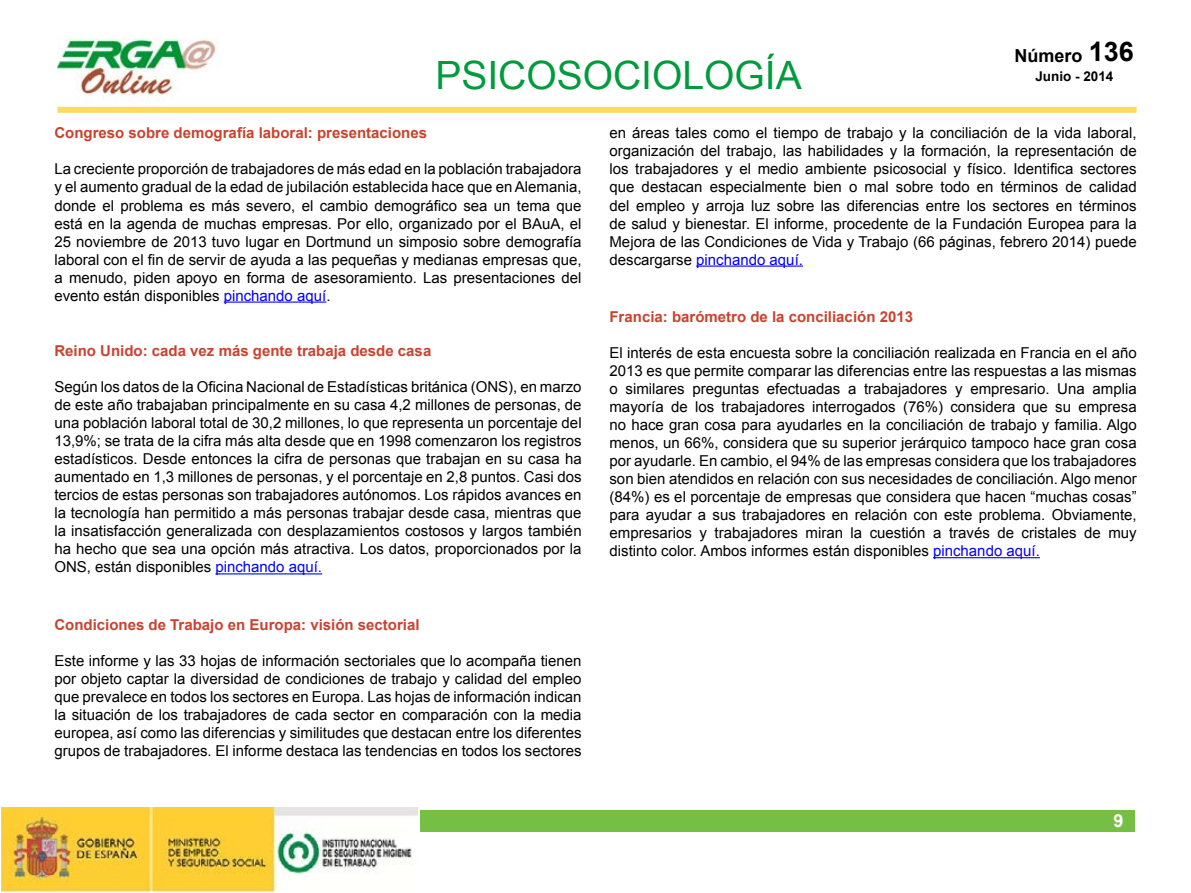
<style>
.page{position:relative;width:1191px;height:893px;background:#fff}
.page>*{position:absolute;margin:0;border:0;box-sizing:border-box;transform-origin:0 0}
.t1{font:39px "Arial";color:#009b3c}
.t2{font:700 18px "Arial";color:#000}
.t3{font:700 18px "Arial";color:#fff}
.Parrafo_normal{font:15px/18px "Arial";color:#000;text-align:justify}
.Encabezado_artículo{font:700 15px "Arial";color:#c84330}
.t4{font:700 13.5px "Arial";color:#000}
.s1{font-size:27px}
.s2{color:#00f}
</style>
<div class="page">
<img style="left:57px;top:38px;width:183px;height:69px">
<img style="left:1px;top:808px;width:417px;height:83px">
<div style="left:420px;top:810px;width:714px;height:22px;background:#75c044"></div>
<div style="left:57px;top:107px;width:1079px;height:6px;background:#feda60"></div>
<hr style="left:224px;top:302px;width:102px;height:1px;background:#00f">
<hr style="left:215px;top:573px;width:107px;height:1px;background:#00f">
<hr style="left:696px;top:266px;width:107px;height:1px;background:#00f">
<hr style="left:933px;top:557px;width:107px;height:1px;background:#00f">
<p class="t1" style="left:435px;top:50px;width:368px">PSICOSOCIOLOGÍA</p>
<p class="t2" style="left:1014px;top:43px;width:121px">Número <span class="s1">136</span></p>
<p class="t4" style="left:1035px;top:67px;width:80px">Junio - 2014</p>
<p class="Encabezado_artículo" style="left:54px;top:123px;width:374px">Congreso sobre demografía laboral: presentaciones</p>
<p class="Parrafo_normal" style="left:54px;top:160px;width:529px">La creciente proporción de trabajadores de más edad en la población trabajadora y el aumento gradual de la edad de jubilación establecida hace que en Alemania, donde el problema es más severo, el cambio demográfico sea un tema que está en la agenda de muchas empresas. Por ello, organizado por el BAuA, el 25 noviembre de 2013 tuvo lugar en Dortmund un simposio sobre demografía laboral con el fin de servir de ayuda a las pequeñas y medianas empresas que, a menudo, piden apoyo en forma de asesoramiento. Las presentaciones del evento están disponibles <span class="s2">pinchando aquí</span>.</p>
<p class="Encabezado_artículo" style="left:54px;top:341px;width:378px">Reino Unido: cada vez más gente trabaja desde casa</p>
<p class="Parrafo_normal" style="left:54px;top:378px;width:529px">Según los datos de la Oficina Nacional de Estadísticas británica (ONS), en marzo de este año trabajaban principalmente en su casa 4,2 millones de personas, de una población laboral total de 30,2 millones, lo que representa un porcentaje del 13,9%; se trata de la cifra más alta desde que en 1998 comenzaron los registros estadísticos. Desde entonces la cifra de personas que trabajan en su casa ha aumentado en 1,3 millones de personas, y el porcentaje en 2,8 puntos. Casi dos tercios de estas personas son trabajadores autónomos. Los rápidos avances en la tecnología han permitido a más personas trabajar desde casa, mientras que la insatisfacción generalizada con desplazamientos costosos y largos también ha hecho que sea una opción más atractiva. Los datos, proporcionados por la ONS, están disponibles <span class="s2">pinchando aquí.</span></p>
<p class="Encabezado_artículo" style="left:54px;top:615px;width:367px">Condiciones de Trabajo en Europa: visión sectorial</p>
<p class="Parrafo_normal" style="left:54px;top:652px;width:529px">Este informe y las 33 hojas de información sectoriales que lo acompaña tienen por objeto captar la diversidad de condiciones de trabajo y calidad del empleo que prevalece en todos los sectores en Europa. Las hojas de información indican la situación de los trabajadores de cada sector en comparación con la media europea, así como las diferencias y similitudes que destacan entre los diferentes grupos de trabajadores. El informe destaca las tendencias en todos los sectores</p>
<p class="Parrafo_normal" style="left:609px;top:124px;width:529px">en áreas tales como el tiempo de trabajo y la conciliación de la vida laboral, organización del trabajo, las habilidades y la formación, la representación de los trabajadores y el medio ambiente psicosocial y físico. Identifica sectores que destacan especialmente bien o mal sobre todo en términos de calidad del empleo y arroja luz sobre las diferencias entre los sectores en términos de salud y bienestar. El informe, procedente de la Fundación Europea para la Mejora de las Condiciones de Vida y Trabajo (66 páginas, febrero 2014) puede descargarse <span class="s2">pinchando aquí.</span></p>
<p class="Encabezado_artículo" style="left:609px;top:307px;width:305px">Francia: barómetro de la conciliación 2013</p>
<p class="Parrafo_normal" style="left:609px;top:344px;width:529px">El interés de esta encuesta sobre la conciliación realizada en Francia en el año 2013 es que permite comparar las diferencias entre las respuestas a las mismas o similares preguntas efectuadas a trabajadores y empresario. Una amplia mayoría de los trabajadores interrogados (76%) considera que su empresa no hace gran cosa para ayudarles en la conciliación de trabajo y familia. Algo menos, un 66%, considera que su superior jerárquico tampoco hace gran cosa por ayudarle. En cambio, el 94% de las empresas considera que los trabajadores son bien atendidos en relación con sus necesidades de conciliación. Algo menor (84%) es el porcentaje de empresas que considera que hacen “muchas cosas” para ayudar a sus trabajadores en relación con este problema. Obviamente, empresarios y trabajadores miran la cuestión a través de cristales de muy distinto color. Ambos informes están disponibles <span class="s2">pinchando aquí.</span></p>
<p class="t3" style="left:1113px;top:808px;width:12px">9</p>
</div>
